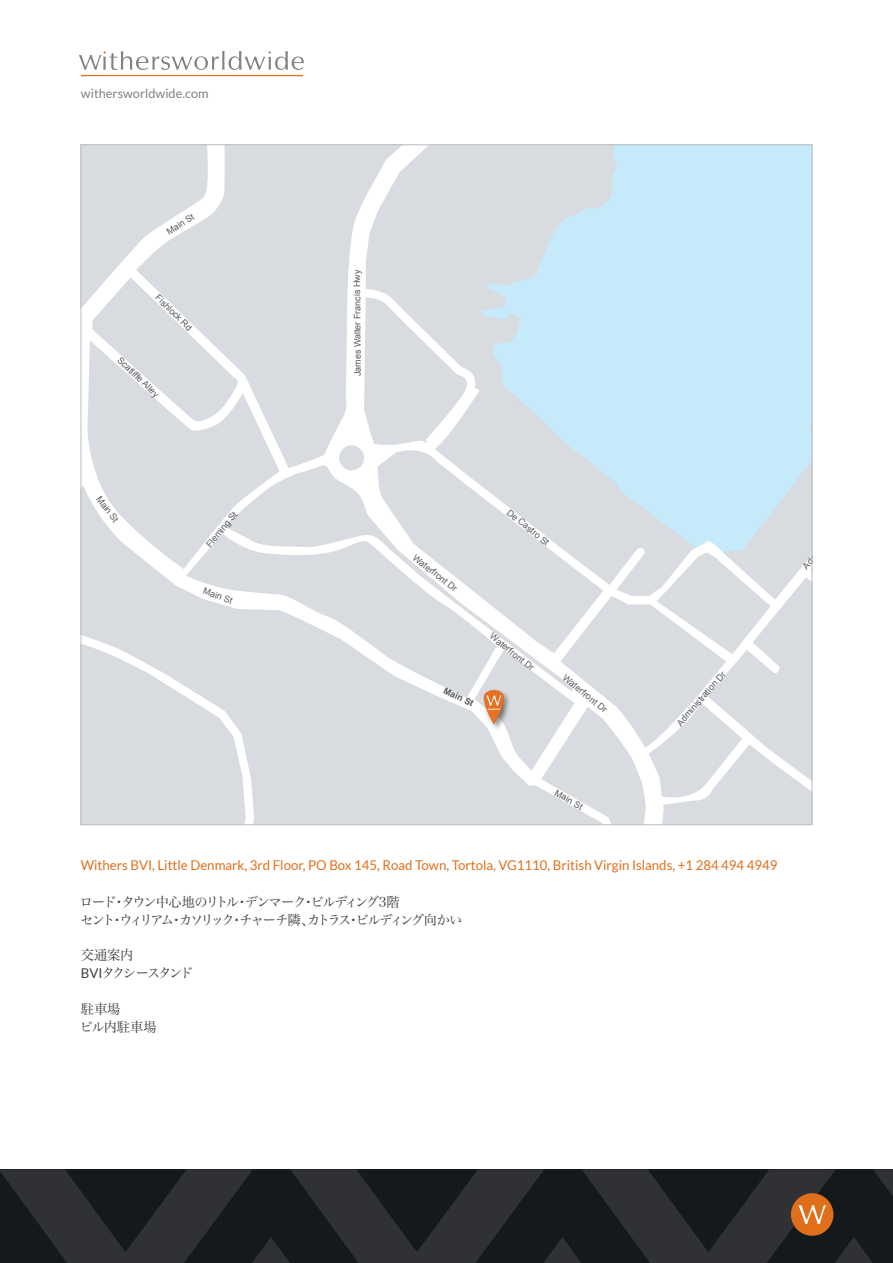
<style>
.page{position:relative;width:893px;height:1263px;background:#fff}
.page>*{position:absolute;margin:0;border:0;box-sizing:border-box;transform-origin:0 0}
.body_text{font:13.5px "Lato";color:#e06f1c}
.japanese_text{font:13.5px/18px "Hira Min Pro W3";letter-spacing:-.15em;color:#3e3e3f}
.japanese_text-2{font:13.5px/18px "Hira Min Pro W3";color:#3e3e3f}
.t1{font:12.75px "Lato";color:#808285}
.t2{font:9px "Arial";letter-spacing:-.01em;color:#58595b}
.t3{font:700 9px "Arial";color:#58595b}
.s1{font-family:"Lato"}
</style>
<div class="page">
<svg style="left:79px;top:51px;width:225px;height:25px"></svg>
<svg style="left:0;top:1169px;width:893px;height:94px;background:#232527"></svg>
<svg style="left:571px;top:147px;width:239px;height:405px;background:#c7e8f7"></svg>
<svg style="left:662px;top:394px;width:148px;height:429px;background:#cfe5ef"></svg>
<svg style="left:571px;top:445px;width:32px;height:40px"></svg>
<div style="left:279px;top:485px;width:324px;height:338px;background:#d8dbdf"></div>
<svg style="left:279px;top:147px;width:292px;height:317px;background:#d7dfe5"></svg>
<svg style="left:83px;top:147px;width:196px;height:676px;background:#dde0e3"></svg>
<svg style="left:224px;top:464px;width:349px;height:88px;fill:#d8dbdf"></svg>
<svg style="left:186px;top:533px;width:311px;height:165px;fill:#d8dbdf"></svg>
<svg style="left:349px;top:285px;width:134px;height:166px"></svg>
<svg style="left:474px;top:552px;width:297px;height:273px"></svg>
<h2 class="t1" style="left:81px;top:86px;width:129px">withersworldwide.com</h2>
<p class="t2" style="left:164px;top:227px;width:32px;rotate:-31deg">Main St</p>
<p class="t2" style="left:161px;top:292px;width:49px;rotate:45deg">Fishlock Rd</p>
<p class="t2" style="left:123px;top:354px;width:55px;rotate:44deg">Scatliffe Alley</p>
<p class="t2" style="left:103px;top:493px;width:32px;rotate:54deg">Main St</p>
<p class="t2" style="left:203px;top:542px;width:45px;rotate:-50deg">Fleming St</p>
<p class="t2" style="left:206px;top:585px;width:32px;rotate:21deg">Main St</p>
<p class="t2" style="left:351px;top:376px;width:108px;rotate:-90deg">James Walter Francis Hwy</p>
<p class="t2" style="left:418px;top:551px;width:55px;rotate:39deg">Waterfront Dr</p>
<p class="t2" style="left:512px;top:506px;width:53px;rotate:39deg">De Castro St</p>
<p class="t3" style="left:447px;top:685px;width:34px;rotate:25deg">Main St</p>
<p class="t2" style="left:495px;top:630px;width:55px;rotate:39deg">Waterfront Dr</p>
<p class="t2" style="left:568px;top:672px;width:55px;rotate:39deg">Waterfront Dr</p>
<p class="t2" style="left:558px;top:787px;width:32px;rotate:29deg">Main St</p>
<p class="t2" style="left:674px;top:721px;width:71px;rotate:-49deg">Administration Dr</p>
<p class="body_text" style="left:81px;top:857px;width:698px">Withers BVI, Little Denmark, 3rd Floor, PO Box 145, Road Town, Tortola, VG1110, British Virgin Islands, +1 284 494 4949</p>
<p class="japanese_text" style="left:80px;top:891px;width:384px">ロード・タウン中心地のリトル・デンマーク・ビルディング3階<br>セント・ウィリアム・カソリック・チャーチ隣、カトラス・ビルディング向かい</p>
<p class="japanese_text" style="left:81px;top:945px;width:114px">交通案内<br><span class="s1">BVI</span>タクシースタンド</p>
<p class="japanese_text-2" style="left:80px;top:999px;width:78px">駐車場<br>ビル内駐車場</p>
</div>
